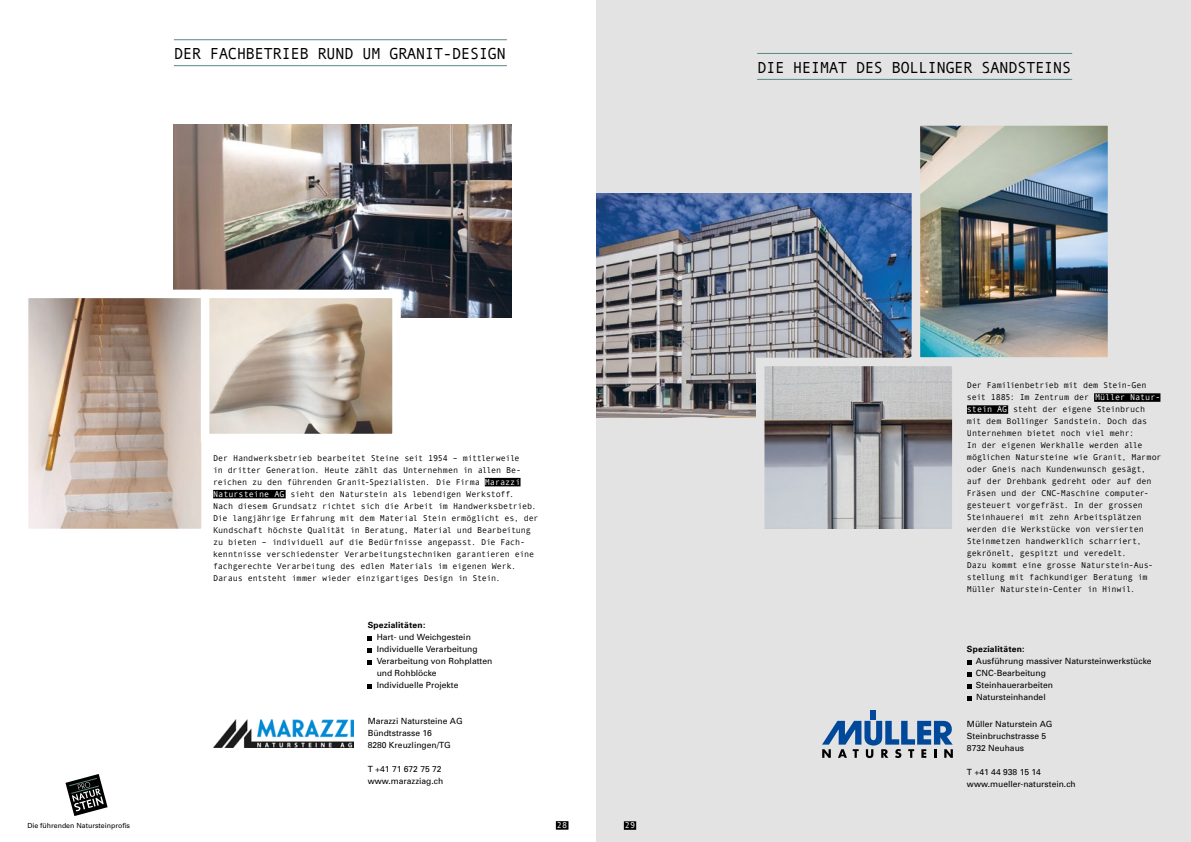
<style>
.page{position:relative;width:1191px;height:842px;background:#fff}
.page>*{position:absolute;margin:0;border:0;box-sizing:border-box;transform-origin:0 0}
.t1{font:16px "Andale Mono";letter-spacing:-.04em;color:#000}
.t2{font:8.5px/12px "Andale Mono";letter-spacing:-.025em;color:#000}
.t3{font:8.5px/12px "Univers";color:#000}
.t4{font:700 8.5px "Univers";letter-spacing:.02em;color:#000}
.t5{font:8.5px "Andale Mono";color:#fff}
.t6{font:7px "Univers";color:#000}
.s1{color:#fff}
</style>
<div class="page">
<img style="left:174px;top:125px;width:337px;height:192px">
<img style="left:30px;top:300px;width:170px;height:227px">
<div style="left:20px;top:290px;width:190px;height:247px;border:9px solid #fff"></div>
<div style="left:596px;top:0;width:595px;height:842px;background:#e3e3e3"></div>
<img style="left:596px;top:193px;width:315px;height:225px">
<img style="left:211px;top:300px;width:180px;height:132px">
<div style="left:201px;top:290px;width:200px;height:152px;border:9px solid #fff"></div>
<div style="left:556px;top:821px;width:12px;height:9px;background:#000"></div>
<div style="left:624px;top:821px;width:12px;height:9px;background:#000"></div>
<svg style="left:967px;top:660px;width:4px;height:4px"></svg>
<svg style="left:967px;top:672px;width:4px;height:4px"></svg>
<svg style="left:967px;top:684px;width:4px;height:4px"></svg>
<svg style="left:967px;top:696px;width:4px;height:4px"></svg>
<hr style="left:757px;top:53px;width:315px;height:1px;background:#578885">
<hr style="left:757px;top:79px;width:315px;height:1px;background:#578885">
<div style="left:1094px;top:393px;width:66px;height:9px;background:#000"></div>
<div style="left:967px;top:405px;width:41px;height:9px;background:#000"></div>
<svg style="left:822px;top:721px;width:131px;height:37px"></svg>
<div style="left:870px;top:710px;width:6px;height:10px;background:#00489a"></div>
<img style="left:766px;top:368px;width:184px;height:161px">
<div style="left:756px;top:358px;width:204px;height:198px;border:9px solid #e3e3e3"></div>
<img style="left:214px;top:719px;width:140px;height:28px">
<hr style="left:174px;top:39px;width:333px;height:1px;background:#578885">
<hr style="left:174px;top:65px;width:333px;height:1px;background:#578885">
<svg style="left:368px;top:636px;width:4px;height:4px"></svg>
<svg style="left:368px;top:648px;width:4px;height:4px"></svg>
<svg style="left:368px;top:660px;width:4px;height:4px"></svg>
<svg style="left:368px;top:684px;width:4px;height:4px"></svg>
<img style="left:921px;top:127px;width:185px;height:229px">
<div style="left:911px;top:117px;width:205px;height:249px;border:9px solid #e3e3e3"></div>
<div style="left:485px;top:478px;width:35px;height:8px;background:#000"></div>
<div style="left:213px;top:490px;width:73px;height:8px;background:#000"></div>
<svg style="left:65px;top:774px;width:43px;height:42px"></svg>
<h1 class="t1" style="left:174px;top:43px;width:334px">DER FACHBETRIEB RUND UM GRANIT-DESIGN</h1>
<p class="t6" style="left:27px;top:822px;width:104px">Die führenden Natursteinprofis</p>
<p class="t2" style="left:213px;top:452px;width:327px">Der Handwerksbetrieb bearbeitet Steine seit 1954 – mittlerweile<br>in dritter Generation. Heute zählt das Unternehmen in allen Be&shy;reichen zu den führenden Granit-Spezialisten. Die Firma <span class="s1">Marazzi Natursteine AG</span> sieht den Naturstein als lebendigen Werkstoff.<br>Nach diesem Grundsatz richtet sich die Arbeit im Handwerksbetrieb.<br>Die langjährige Erfahrung mit dem Material Stein ermöglicht es, der Kundschaft höchste Qualität in Beratung, Material und Bearbeitung zu bieten – individuell auf die Bedürfnisse angepasst. Die Fach&shy;kenntnisse verschiedenster Verarbeitungstechniken garantieren eine fachgerechte Verarbeitung des edlen Materials im eigenen Werk.<br>Daraus entsteht immer wieder einzigartiges Design in Stein.</p>
<p class="t4" style="left:368px;top:620px;width:59px">Spezialitäten:</p>
<p class="t3" style="left:377px;top:631px;width:117px">Hart- und Weichgestein<br>Individuelle Verarbeitung<br>Verarbeitung von Rohplatten und Rohblöcke<br>Individuelle Projekte</p>
<p class="t3" style="left:368px;top:715px;width:96px">Marazzi Natursteine AG<br>Bündtstrasse 16<br>8280 Kreuzlingen/TG</p>
<p class="t3" style="left:368px;top:763px;width:77px">T +41 71 672 75 72 www.marazziag.ch</p>
<p class="t5" style="left:557px;top:820px;width:12px">28</p>
<p class="t5" style="left:625px;top:820px;width:12px">29</p>
<h1 class="t1" style="left:757px;top:57px;width:316px">DIE HEIMAT DES BOLLINGER SANDSTEINS</h1>
<p class="t2" style="left:967px;top:379px;width:196px">Der Familienbetrieb mit dem Stein-Gen seit 1885: Im Zentrum der <span class="s1">Müller Natur&shy;stein AG</span> steht der eigene Steinbruch mit dem Bollinger Sandstein. Doch das Unternehmen bietet noch viel mehr:<br>In der eigenen Werkhalle werden alle möglichen Natursteine wie Granit, Marmor oder Gneis nach Kundenwunsch gesägt, auf der Drehbank gedreht oder auf den Fräsen und der CNC-Maschine computer&shy;gesteuert vorgefräst. In der grossen Steinhauerei mit zehn Arbeitsplätzen werden die Werkstücke von versierten Steinmetzen handwerklich scharriert, gekrönelt, gespitzt und veredelt.<br>Dazu kommt eine grosse Naturstein-Aus&shy;stellung mit fachkundiger Beratung im Müller Naturstein-Center in Hinwil.</p>
<p class="t4" style="left:967px;top:644px;width:59px">Spezialitäten:</p>
<p class="t3" style="left:976px;top:655px;width:177px">Ausführung massiver Natursteinwerkstücke<br>CNC-Bearbeitung<br>Steinhauerarbeiten<br>Natursteinhandel</p>
<p class="t3" style="left:967px;top:718px;width:87px">Müller Naturstein AG<br>Steinbruchstrasse 5<br>8732 Neuhaus</p>
<p class="t3" style="left:967px;top:766px;width:110px">T +41 44 938 15 14 www.mueller-naturstein.ch</p>
</div>
